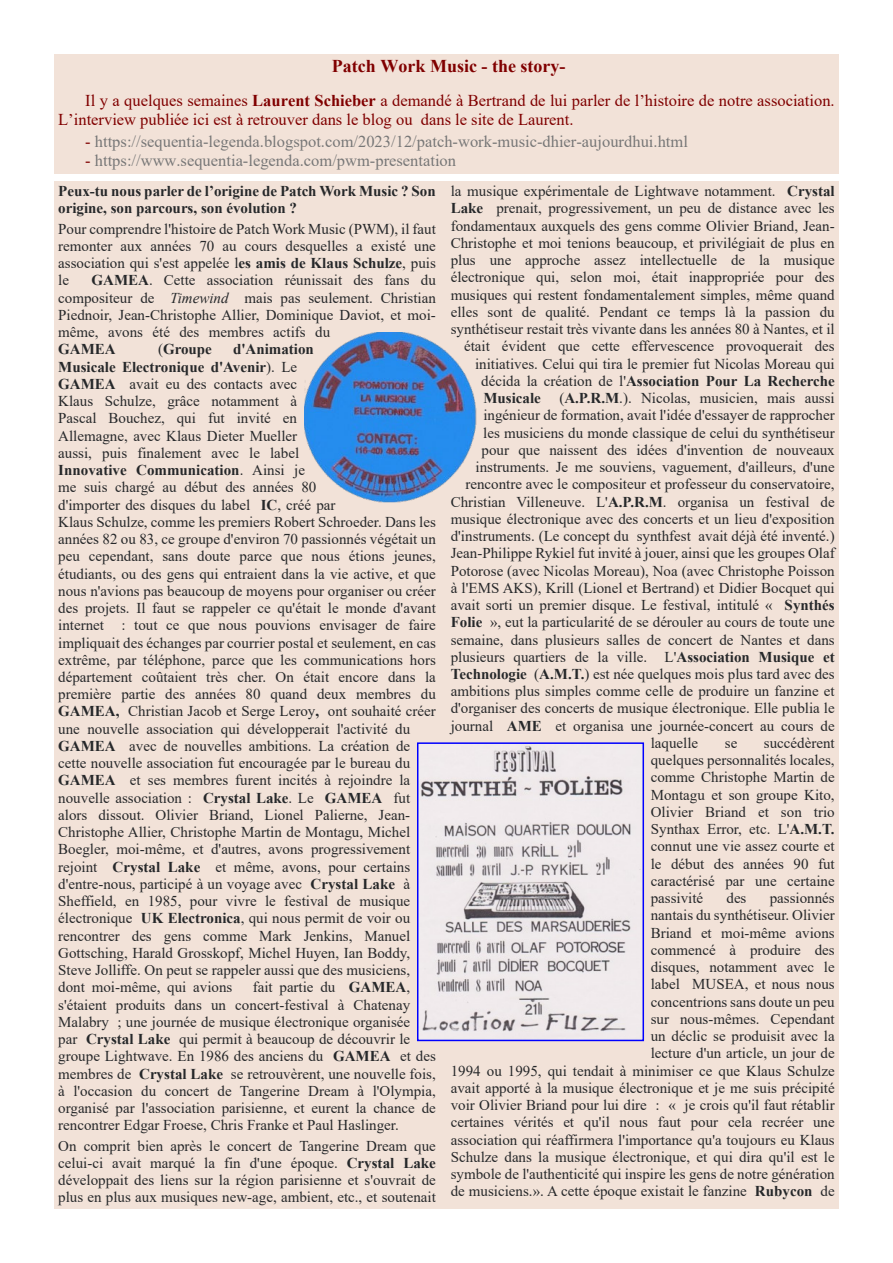
<style>
.page{position:relative;width:893px;height:1263px;background:#fff}
.page>*{position:absolute;margin:0;border:0;box-sizing:border-box;transform-origin:0 0}
.t1{font:700 18px "Times New Roman";color:#800000}
.t2{font:16.5px/18.9px "Times New Roman";color:#800000}
.t3{font:16.5px "Times New Roman";color:#777}
.t4{font:15px/17.2px "Times New Roman";color:#26282a;text-align:justify}
.t5{font:700 15px/17.2px "Times New Roman";color:#26282a}
.s1{font-weight:700}
.s2{color:#800000}
.s3{font-style:italic}
.s4{font-weight:400}
</style>
<div class="page">
<div style="left:54px;top:181px;width:785px;height:1028px;background:#f2e2d8"></div>
<div style="left:54px;top:54px;width:785px;height:119px;background:#f2e2d8"></div>
<img style="left:420px;top:745px;width:221px;height:293px">
<div style="left:417px;top:742px;width:227px;height:299px;border:2px solid #00f"></div>
<img style="left:304px;top:332px;width:173px;height:170px">
<p class="t1" style="left:332px;top:53px;width:235px">Patch Work Music - the story-</p>
<p class="t2" style="left:58px;top:91px;width:778px;text-indent:27px">Il y a quelques semaines <span class="s1">Laurent Schieber</span> a demandé à Bertrand de lui parler de l’histoire de notre association.<br>L’interview publiée ici est à retrouver dans le blog ou dans le site de Laurent.</p>
<p class="t3" style="left:85px;top:130px;width:604px"><span class="s2">-</span> https://sequentia-legenda.blogspot.com/2023/12/patch-work-music-dhier-aujourdhui.html</p>
<p class="t3" style="left:85px;top:149px;width:372px"><span class="s2">-</span> https://www.sequentia-legenda.com/pwm-presentation</p>
<p class="t5" style="left:58px;top:182px;width:379px">Peux-tu nous parler de l’origine de Patch Work Music ? Son origine, son parcours, son évolution ?</p>
<p class="t4" style="left:58px;top:220px;width:379px">Pour comprendre l'histoire de Patch Work Music (PWM), il faut remonter aux années 70 au cours desquelles a existé une association qui s'est appelée l<span class="s1">es amis de Klaus Schulze</span>, puis le</p>
<p class="t4" style="left:58px;top:271px;width:379px;text-indent:33px"><span class="s1">GAMEA</span>. Cette association réunissait des fans du compositeur de <span class="s3">Timewind</span> mais pas seulement. Christian Piednoir, Jean-Christophe Allier, Dominique Daviot, et moi&shy;même, avons été des membres actifs du</p>
<p class="t5" style="left:58px;top:340px;width:59px">GAMEA</p>
<p class="t5" style="left:158px;top:340px;width:55px"><span class="s4">(</span>Groupe</p>
<p class="t4" style="left:58px;top:340px;width:379px;text-align:left;text-indent:175px"><span class="s1">d'Animation<br>Musicale Electronique d'Avenir</span>). Le<br><span class="s1">GAMEA</span> avait eu des contacts avec<br>Klaus Schulze, grâce notamment à<br>Pascal Bouchez, qui fut invité en<br>Allemagne, avec Klaus Dieter Mueller<br>aussi, puis finalement avec le label<br><span class="s1">Innovative Communication</span>. Ainsi je<br>me suis chargé au début des années 80<br>d'importer des disques du label <span class="s1">IC</span>, créé par<br>Klaus Schulze, comme les premiers Robert Schroeder. Dans les années 82 ou 83, ce groupe d'environ 70 passionnés végétait un peu cependant, sans doute parce que nous étions jeunes, étudiants, ou des gens qui entraient dans la vie active, et que nous n'avions pas beaucoup de moyens pour organiser ou créer des projets. Il faut se rappeler ce qu'était le monde d'avant internet : tout ce que nous pouvions envisager de faire impliquait des échanges par courrier postal et seulement, en cas extrême, par téléphone, parce que les communications hors département coûtaient très cher. On était encore dans la première partie des années 80 quand deux membres du <span class="s1">GAMEA,</span> Christian Jacob et Serge Leroy<span class="s1">,</span> ont souhaité créer une nouvelle association qui développerait l'activité du <span class="s1">GAMEA</span> avec de nouvelles ambitions. La création de cette nouvelle association fut encouragée par le bureau du <span class="s1">GAMEA</span> et ses membres furent incités à rejoindre la nouvelle association : <span class="s1">Crystal Lake</span>. Le <span class="s1">GAMEA</span> fut alors dissout. Olivier Briand, Lionel Palierne, Jean-Christophe Allier, Christophe Martin de Montagu, Michel Boegler, moi-même, et d'autres, avons progressivement rejoint <span class="s1">Crystal Lake</span> et même, avons, pour certains d'entre-nous, participé à un voyage avec <span class="s1">Crystal Lake</span> à Sheffield, en 1985, pour vivre le festival de musique électronique <span class="s1">UK Electronica</span>, qui nous permit de voir ou rencontrer des gens comme Mark Jenkins, Manuel Gottsching, Harald Grosskopf, Michel Huyen, Ian Boddy, Steve Jolliffe. On peut se rappeler aussi que des musiciens, dont moi-même, qui avions</p>
<p class="t4" style="left:58px;top:978px;width:379px;text-align:left;text-indent:194px">fait partie du <span class="s1">GAMEA</span>, s'étaient produits dans un concert-festival à Chatenay Malabry ; une journée de musique électronique organisée<br>par <span class="s1">Crystal Lake</span> qui permit à beaucoup de découvrir le groupe Lightwave. En 1986 des anciens du <span class="s1">GAMEA</span> et des membres de <span class="s1">Crystal Lake</span> se retrouvèrent, une nouvelle fois, à l'occasion du concert de Tangerine Dream à l'Olympia, organisé par l'association parisienne, et eurent la chance de rencontrer Edgar Froese, Chris Franke et Paul Haslinger.</p>
<p class="t4" style="left:58px;top:1136px;width:379px">On comprit bien après le concert de Tangerine Dream que celui-ci avait marqué la fin d'une époque. <span class="s1">Crystal Lake </span>développait des liens sur la région parisienne et s'ouvrait de plus en plus aux musiques new-age, ambient, etc., et soutenait</p>
<p class="t4" style="left:451px;top:182px;width:385px">la musique expérimentale de Lightwave notamment. <span class="s1">Crystal</span></p>
<p class="t4" style="left:451px;top:199px;width:385px"><span class="s1">Lake</span> prenait, progressivement, un peu de distance avec les</p>
<p class="t4" style="left:451px;top:217px;width:385px">fondamentaux auxquels des gens comme Olivier Briand, Jean-</p>
<p class="t4" style="left:451px;top:234px;width:385px">Christophe et moi tenions beaucoup, et privilégiait de plus en</p>
<p class="t4" style="left:451px;top:251px;width:385px">plus une approche assez intellectuelle de la musique</p>
<p class="t4" style="left:451px;top:268px;width:385px">électronique qui, selon moi, était inappropriée pour des</p>
<p class="t4" style="left:451px;top:285px;width:385px">musiques qui restent fondamentalement simples, même quand</p>
<p class="t4" style="left:451px;top:303px;width:385px">elles sont de qualité. Pendant ce temps là la passion du</p>
<p class="t4" style="left:451px;top:320px;width:385px">synthétiseur restait très vivante dans les années 80 à Nantes, et il</p>
<p class="t4" style="left:464px;top:337px;width:372px">était évident que cette effervescence provoquerait des</p>
<p class="t4" style="left:475px;top:354px;width:361px">initiatives. Celui qui tira le premier fut Nicolas Moreau qui</p>
<p class="t5" style="left:481px;top:372px;width:355px"><span class="s4">décida la création de l'</span>Association Pour La Recherche</p>
<p class="t4" style="left:483px;top:389px;width:353px"><span class="s1">Musicale</span> (<span class="s1">A.P.R.M</span>.). Nicolas, musicien, mais aussi</p>
<p class="t4" style="left:483px;top:406px;width:353px">ingénieur de formation, avait l'idée d'essayer de rapprocher</p>
<p class="t4" style="left:483px;top:423px;width:353px">les musiciens du monde classique de celui du synthétiseur</p>
<p class="t4" style="left:481px;top:441px;width:355px">pour que naissent des idées d'invention de nouveaux</p>
<p class="t4" style="left:476px;top:458px;width:361px">instruments. Je me souviens, vaguement, d'ailleurs, d'une</p>
<p class="t4" style="left:465px;top:475px;width:371px">rencontre avec le compositeur et professeur du conservatoire,</p>
<p class="t4" style="left:451px;top:492px;width:385px">Christian Villeneuve. L'<span class="s1">A.P.R.M</span>. organisa un festival de</p>
<p class="t4" style="left:451px;top:510px;width:385px">musique électronique avec des concerts et un lieu d'exposition</p>
<p class="t4" style="left:451px;top:527px;width:385px">d'instruments. (Le concept du synthfest avait déjà été inventé.)</p>
<p class="t4" style="left:451px;top:544px;width:385px">Jean-Philippe Rykiel fut invité à jouer, ainsi que les groupes Olaf</p>
<p class="t4" style="left:451px;top:561px;width:385px">Potorose (avec Nicolas Moreau), Noa (avec Christophe Poisson</p>
<p class="t4" style="left:451px;top:579px;width:385px">à l'EMS AKS), Krill (Lionel et Bertrand) et Didier Bocquet qui</p>
<p class="t4" style="left:451px;top:596px;width:385px">avait sorti un premier disque. Le festival, intitulé « <span class="s1">Synthés</span></p>
<p class="t4" style="left:451px;top:613px;width:385px"><span class="s1">Folie</span> », eut la particularité de se dérouler au cours de toute une</p>
<p class="t4" style="left:451px;top:630px;width:385px">semaine, dans plusieurs salles de concert de Nantes et dans</p>
<p class="t4" style="left:451px;top:648px;width:385px">plusieurs quartiers de la ville. L'<span class="s1">Association Musique et</span></p>
<p class="t4" style="left:451px;top:665px;width:385px"><span class="s1">Technologie</span> (<span class="s1">A.M.T.</span>) est née quelques mois plus tard avec des</p>
<p class="t4" style="left:451px;top:682px;width:385px">ambitions plus simples comme celle de produire un fanzine et</p>
<p class="t4" style="left:451px;top:699px;width:385px">d'organiser des concerts de musique électronique. Elle publia le</p>
<p class="t4" style="left:451px;top:717px;width:385px">journal <span class="s1">AME</span> et organisa une journée-concert au cours de</p>
<p class="t4" style="left:651px;top:734px;width:49px">laquelle</p>
<p class="t4" style="left:725px;top:734px;width:14px">se</p>
<p class="t4" style="left:651px;top:734px;width:185px;text-indent:113px">succédèrent quelques personnalités locales, comme Christophe Martin de Montagu et son groupe Kito, Olivier Briand et son trio Synthax Error, etc. L'<span class="s1">A.M.T. </span>connut une vie assez courte et le début des années 90 fut caractérisé par une certaine passivité</p>
<p class="t4" style="left:451px;top:889px;width:385px;text-align:right">passionnés<br>nantais du synthétiseur. Olivier<br>Briand et moi-même avions<br>commencé à produire des<br>disques, notamment avec le<br>label MUSEA, et nous nous<br>concentrions sans doute un peu<br>sur nous-mêmes. Cependant<br>un déclic se produisit avec la<br>lecture d'un article, un jour de<br>1994 ou 1995, qui tendait à minimiser ce que Klaus Schulze avait apporté à la musique électronique et je me suis précipité voir Olivier Briand pour lui dire : « je crois qu'il faut rétablir certaines vérités et qu'il nous faut pour cela recréer une association qui réaffirmera l'importance qu'a toujours eu Klaus Schulze dans la musique électronique, et qui dira qu'il est le symbole de l'authenticité qui inspire les gens de notre génération de musiciens.». A cette époque existait le fanzine <span class="s1">Rubycon</span> de</p>
<p class="t4" style="left:726px;top:889px;width:21px">des</p>
</div>
